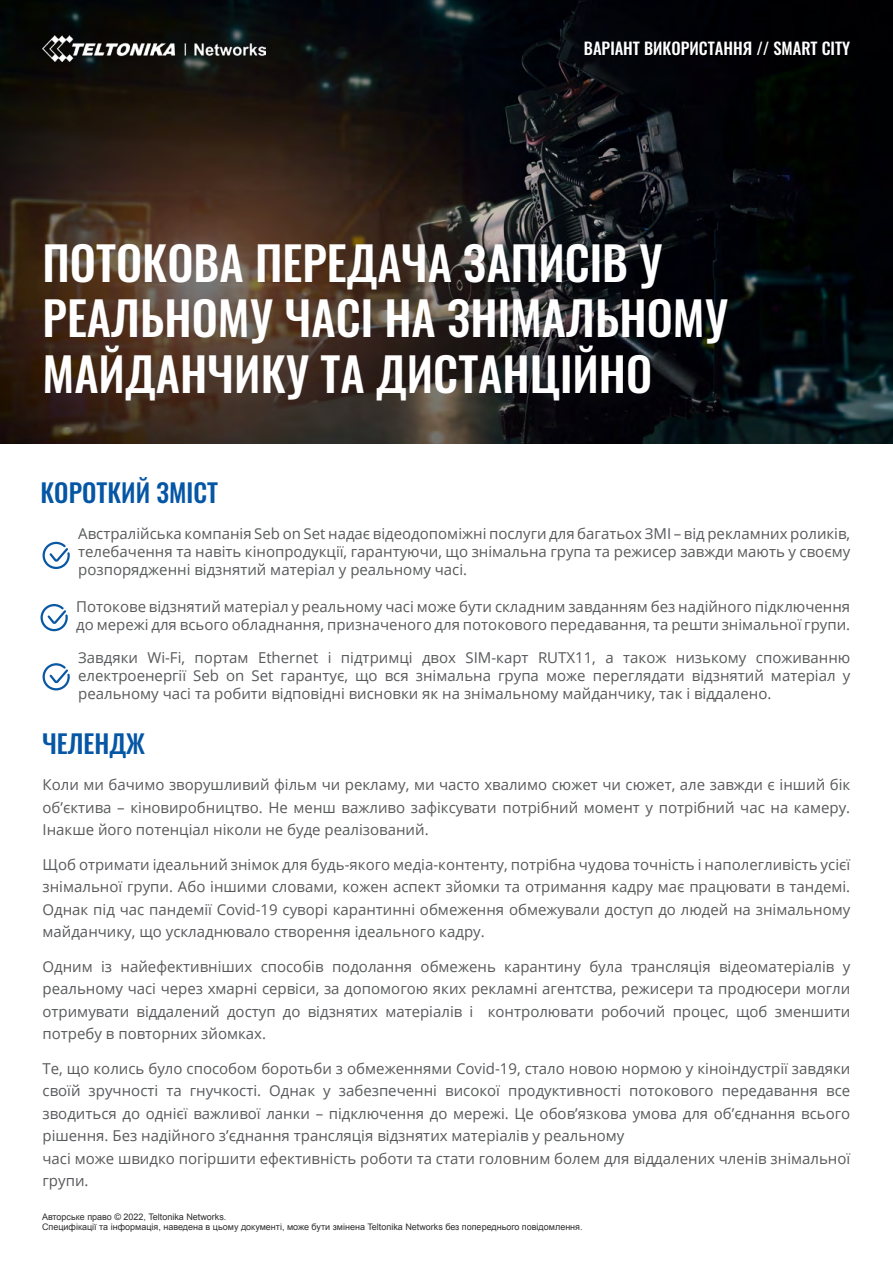
<style>
.page{position:relative;width:893px;height:1263px;background:#fff}
.page>*{position:absolute;margin:0;border:0;box-sizing:border-box;transform-origin:0 0}
.t1{font:500 46.5px/55.5px "Oswald";color:#fff}
.t2{font:500 25.5px "Oswald";color:#0556a5}
.t3{font:500 16.5px "Oswald";color:#fff}
.t4{font:15px/22.5px "Open Sans";color:#58595b;text-align:justify}
.t5{font:9px/10.1px "Arial";color:#2e2e2f}
</style>
<div class="page">
<img style="left:0;top:0;width:893px;height:443px">
<img style="left:42px;top:35px;width:223px;height:26px">
<svg style="left:42px;top:541px;width:28px;height:28px"></svg>
<svg style="left:40px;top:604px;width:28px;height:28px"></svg>
<svg style="left:42px;top:663px;width:28px;height:28px"></svg>
<p class="t3" style="left:584px;top:40px;width:268px">ВАРІАНТ ВИКОРИСТАННЯ // SMART CITY</p>
<h1 class="t1" style="left:43px;top:238px;width:687px">ПОТОКОВА ПЕРЕДАЧА ЗАПИСІВ У<br>РЕАЛЬНОМУ ЧАСІ НА ЗНІМАЛЬНОМУ<br>МАЙДАНЧИКУ ТА ДИСТАНЦІЙНО</h1>
<h2 class="t2" style="left:41px;top:480px;width:179px">КОРОТКИЙ ЗМІСТ</h2>
<p class="t4" style="left:78px;top:524px;width:774px;line-height:18px">Австралійська компанія Seb on Set надає відеодопоміжні послуги для багатьох ЗМІ – від рекламних роликів, телебачення та навіть кінопродукції, гарантуючи, що знімальна група та режисер завжди мають у своєму розпорядженні відзнятий матеріал у реальному часі.</p>
<p class="t4" style="left:76px;top:597px;width:776px;line-height:18px">Потокове відзнятий матеріал у реальному часі може бути складним завданням без надійного підключення до мережі для всього обладнання, призначеного для потокового передавання, та решти знімальної групи.</p>
<p class="t4" style="left:78px;top:648px;width:774px;line-height:18px">Завдяки Wi-Fi, портам Ethernet і підтримці двох SIM-карт RUTX11, а також низькому споживанню електроенергії Seb on Set гарантує, що вся знімальна група може переглядати відзнятий матеріал у реальному часі та робити відповідні висновки як на знімальному майданчику, так і віддалено.</p>
<h2 class="t2" style="left:42px;top:730px;width:105px">ЧЕЛЕНДЖ</h2>
<p class="t4" style="left:43px;top:773px;width:809px">Коли ми бачимо зворушливий фільм чи рекламу, ми часто хвалимо сюжет чи сюжет, але завжди є інший бік об’єктива – кіновиробництво. Не менш важливо зафіксувати потрібний момент у потрібний час на камеру.<br>Інакше його потенціал ніколи не буде реалізований.</p>
<p class="t4" style="left:43px;top:852px;width:809px">Щоб отримати ідеальний знімок для будь-якого медіа-контенту, потрібна чудова точність і наполегливість усієї знімальної групи. Або іншими словами, кожен аспект зйомки та отримання кадру має працювати в тандемі.<br>Однак під час пандемії Covid-19 суворі карантинні обмеження обмежували доступ до людей на знімальному майданчику, що ускладнювало створення ідеального кадру.</p>
<p class="t4" style="left:43px;top:954px;width:809px">Одним із найефективніших способів подолання обмежень карантину була трансляція відеоматеріалів у реальному часі через хмарні сервіси, за допомогою яких рекламні агентства, режисери та продюсери могли отримувати віддалений доступ до відзнятих матеріалів і контролювати робочий процес, щоб зменшити потребу в повторних зйомках.</p>
<p class="t4" style="left:43px;top:1056px;width:809px;text-align:left">Те, що колись було способом боротьби з обмеженнями Covid-19, стало новою нормою у кіноіндустрії завдяки своїй зручності та гнучкості. Однак у забезпеченні високої продуктивності потокового передавання все зводиться до однієї важливої ланки – підключення до мережі. Це обов’язкова умова для об’єднання всього рішення. Без надійного з’єднання трансляція відзнятих матеріалів у реальному<br>часі може швидко погіршити ефективність роботи та стати головним болем для віддалених членів знімальної групи.</p>
<p class="t5" style="left:42px;top:1212px;width:542px">Авторське право © 2022, Teltonika Networks.<br>Специфікації та інформація, наведена в цьому документі, може бути змінена Teltonika Networks без попереднього повідомлення.</p>
</div>
